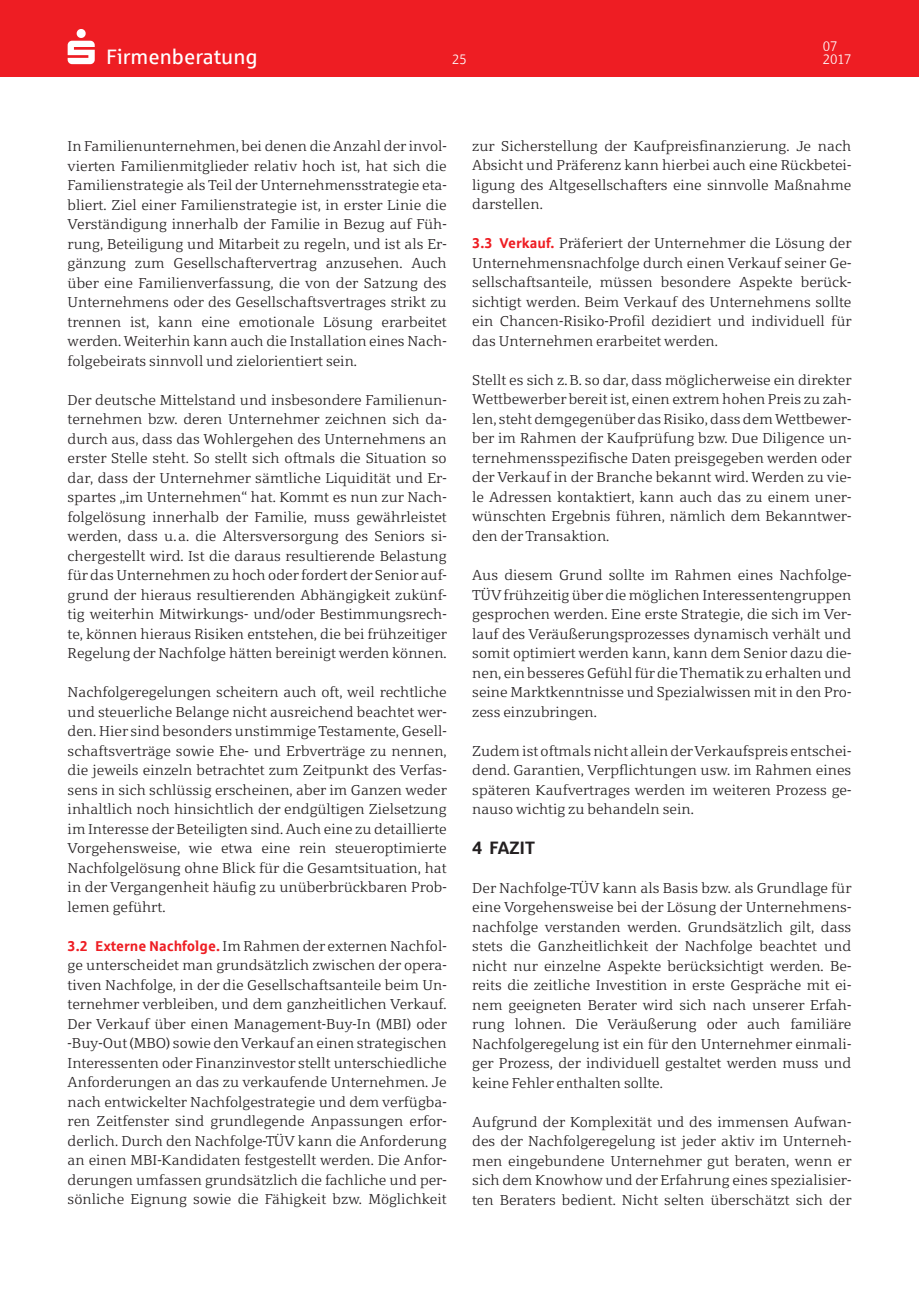
<style>
.page{position:relative;width:919px;height:1289px;background:#fff}
.page>*{position:absolute;margin:0;border:0;box-sizing:border-box;transform-origin:0 0}
.t1{font:20.85px "Sparkasse Rg";color:#fff}
.t2{font:700 18px "Sparkasse Rg";color:#231f20}
.t3{font:14.25px/19.5px "Sparkasse Serif Lt";color:#231f20;text-align:justify}
.t4{font:13.65px/13.5px "Sparkasse Lt";letter-spacing:-.015em;color:#fff}
.t5{font:13.5px "Sparkasse Lt";color:#fff}
.s1{font-family:"Sparkasse Rg";font-weight:700;color:#ee1d23}
</style>
<div class="page">
<div style="left:0;top:0;width:918px;height:77px;background:#ee1d23"></div>
<svg style="left:68px;top:29px;width:27px;height:35px"></svg>
<h1 class="t1" style="left:106px;top:44px;width:153px">Firmenberatung</h1>
<p class="t5" style="left:452px;top:52px;width:16px">25</p>
<p class="t4" style="left:822px;top:39px;width:30px">07<br>2017</p>
<p class="t3" style="left:68px;top:136px;width:380px">In Familienunternehmen, bei denen die Anzahl der invol&shy;vierten Familienmitglieder relativ hoch ist, hat sich die Familienstrategie als Teil der Unternehmensstrategie eta&shy;bliert. Ziel einer Familienstrategie ist, in erster Linie die Verständigung innerhalb der Familie in Bezug auf Füh&shy;rung, Beteiligung und Mitarbeit zu regeln, und ist als Er&shy;gänzung zum Gesellschaftervertrag anzusehen. Auch über eine Familienverfassung, die von der Satzung des Unternehmens oder des Gesellschaftsvertrages strikt zu trennen ist, kann eine emotionale Lösung erarbeitet werden. Weiterhin kann auch die Installation eines Nach&shy;folgebeirats sinnvoll und zielorientiert sein.</p>
<p class="t3" style="left:68px;top:390px;width:381px">Der deutsche Mittelstand und insbesondere Familienun&shy;ternehmen bzw. deren Unternehmer zeichnen sich da&shy;durch aus, dass das Wohlergehen des Unternehmens an erster Stelle steht. So stellt sich oftmals die Situation so dar, dass der Unternehmer sämtliche Liquidität und Er&shy;spartes „im Unternehmen“ hat. Kommt es nun zur Nach&shy;folgelösung innerhalb der Familie, muss gewährleistet werden, dass u.a. die Altersversorgung des Seniors si&shy;chergestellt wird. Ist die daraus resultierende Belastung für das Unternehmen zu hoch oder fordert der Senior auf&shy;grund der hieraus resultierenden Abhängigkeit zukünf&shy;tig weiterhin Mitwirkungs- und/oder Bestimmungsrech&shy;te, können hieraus Risiken entstehen, die bei frühzeitiger Regelung der Nachfolge hätten bereinigt werden können.</p>
<p class="t3" style="left:68px;top:682px;width:381px">Nachfolgeregelungen scheitern auch oft, weil rechtliche und steuerliche Belange nicht ausreichend beachtet wer&shy;den. Hier sind besonders unstimmige Testamente, Gesell&shy;schaftsverträge sowie Ehe- und Erbverträge zu nennen, die jeweils einzeln betrachtet zum Zeitpunkt des Verfas&shy;sens in sich schlüssig erscheinen, aber im Ganzen weder inhaltlich noch hinsichtlich der endgültigen Zielsetzung im Interesse der Beteiligten sind. Auch eine zu detaillierte Vorgehensweise, wie etwa eine rein steueroptimierte Nachfolgelösung ohne Blick für die Gesamtsituation, hat in der Vergangenheit häufig zu unüberbrückbaren Prob&shy;lemen geführt.</p>
<p class="t3" style="left:68px;top:935px;width:381px"><span class="s1">3.2 Externe Nachfolge.</span> Im Rahmen der externen Nachfol&shy;ge unterscheidet man grundsätzlich zwischen der opera&shy;tiven Nachfolge, in der die Gesellschaftsanteile beim Un&shy;ternehmer verbleiben, und dem ganzheitlichen Verkauf.<br>Der Verkauf über einen Management-Buy-In (MBI) oder -Buy-Out (MBO) sowie den Verkauf an einen strategischen Interessenten oder Finanzinvestor stellt unterschiedliche Anforderungen an das zu verkaufende Unternehmen. Je nach entwickelter Nachfolgestrategie und dem verfügba&shy;ren Zeitfenster sind grundlegende Anpassungen erfor&shy;derlich. Durch den Nachfolge-TÜV kann die Anforderung an einen MBI-Kandidaten festgestellt werden. Die Anfor&shy;derungen umfassen grundsätzlich die fachliche und per&shy;sönliche Eignung sowie die Fähigkeit bzw. Möglichkeit</p>
<p class="t3" style="left:472px;top:136px;width:380px">zur Sicherstellung der Kaufpreisfinanzierung. Je nach Absicht und Präferenz kann hierbei auch eine Rückbetei&shy;ligung des Altgesellschafters eine sinnvolle Maßnahme darstellen.</p>
<p class="t3" style="left:472px;top:233px;width:381px"><span class="s1">3.3 Verkauf.</span> Präferiert der Unternehmer die Lösung der Unternehmensnachfolge durch einen Verkauf seiner Ge&shy;sellschaftsanteile, müssen besondere Aspekte berück&shy;sichtigt werden. Beim Verkauf des Unternehmens sollte ein Chancen-Risiko-Profil dezidiert und individuell für das Unternehmen erarbeitet werden.</p>
<p class="t3" style="left:472px;top:370px;width:381px">Stellt es sich z.B. so dar, dass möglicherweise ein direkter Wettbewerber bereit ist, einen extrem hohen Preis zu zah&shy;len, steht demgegenüber das Risiko, dass dem Wettbewer&shy;ber im Rahmen der Kaufprüfung bzw. Due Diligence un&shy;ternehmensspezifische Daten preisgegeben werden oder der Verkauf in der Branche bekannt wird. Werden zu vie&shy;le Adressen kontaktiert, kann auch das zu einem uner&shy;wünschten Ergebnis führen, nämlich dem Bekanntwer&shy;den der Transaktion.</p>
<p class="t3" style="left:472px;top:565px;width:380px">Aus diesem Grund sollte im Rahmen eines Nachfolge-TÜV frühzeitig über die möglichen Interessentengruppen gesprochen werden. Eine erste Strategie, die sich im Ver&shy;lauf des Veräußerungsprozesses dynamisch verhält und somit optimiert werden kann, kann dem Senior dazu die&shy;nen, ein besseres Gefühl für die Thematik zu erhalten und seine Marktkenntnisse und Spezialwissen mit in den Pro&shy;zess einzubringen.</p>
<p class="t3" style="left:472px;top:740px;width:380px">Zudem ist oftmals nicht allein der Verkaufspreis entschei&shy;dend. Garantien, Verpflichtungen usw. im Rahmen eines späteren Kaufvertrages werden im weiteren Prozess ge&shy;nauso wichtig zu behandeln sein.</p>
<p class="t2" style="left:472px;top:835px;width:64px">4 FAZIT</p>
<p class="t3" style="left:472px;top:877px;width:381px">Der Nachfolge-TÜV kann als Basis bzw. als Grundlage für eine Vorgehensweise bei der Lösung der Unternehmens&shy;nachfolge verstanden werden. Grundsätzlich gilt, dass stets die Ganzheitlichkeit der Nachfolge beachtet und nicht nur einzelne Aspekte berücksichtigt werden. Be&shy;reits die zeitliche Investition in erste Gespräche mit ei&shy;nem geeigneten Berater wird sich nach unserer Erfah&shy;rung lohnen. Die Veräußerung oder auch familiäre Nachfolgeregelung ist ein für den Unternehmer einmali&shy;ger Prozess, der individuell gestaltet werden muss und keine Fehler enthalten sollte.</p>
<p class="t3" style="left:472px;top:1111px;width:381px">Aufgrund der Komplexität und des immensen Aufwan&shy;des der Nachfolgeregelung ist jeder aktiv im Unterneh&shy;men eingebundene Unternehmer gut beraten, wenn er sich dem Knowhow und der Erfahrung eines spezialisier&shy;ten Beraters bedient. Nicht selten überschätzt sich der</p>
</div>
